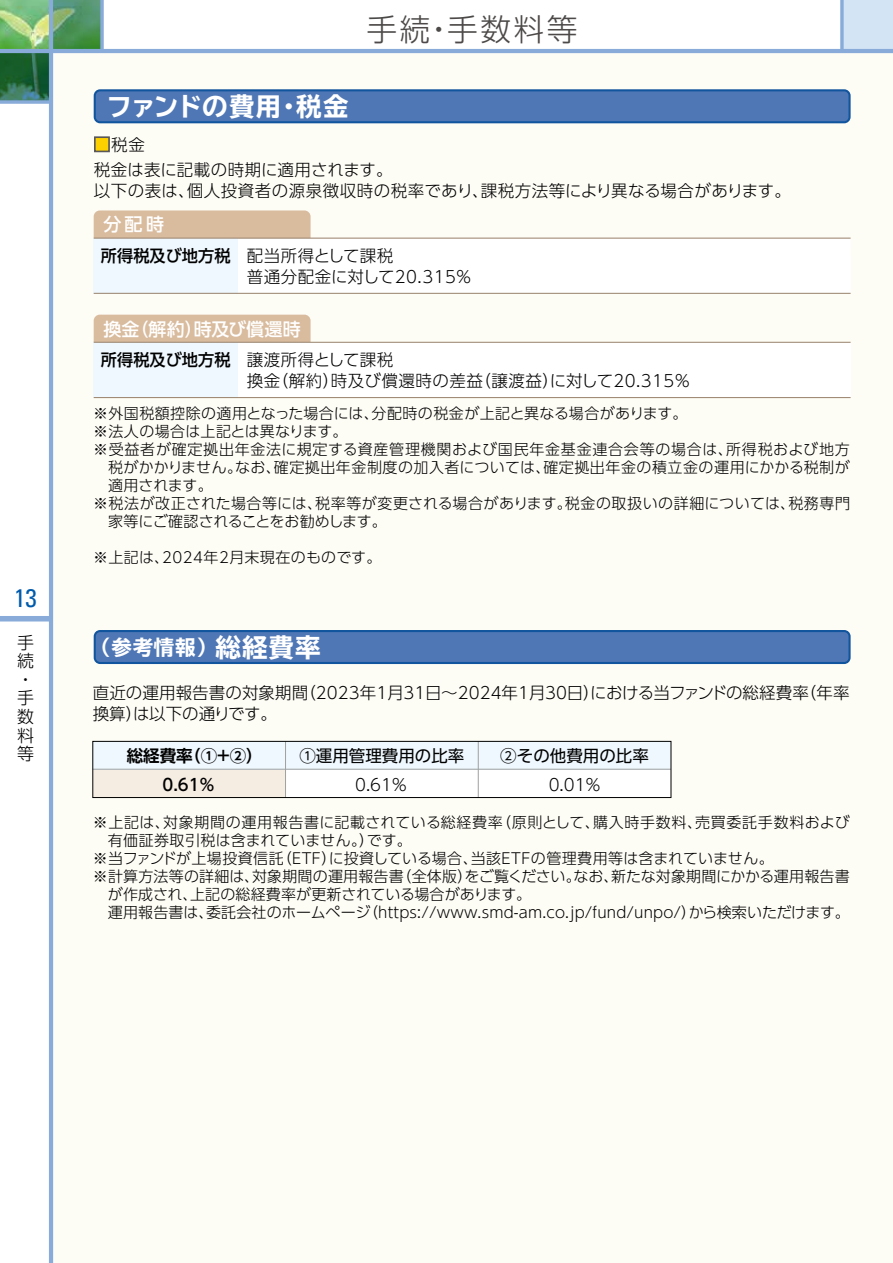
<style>
.page{position:relative;width:893px;height:1263px;background:#fff}
.page>*{position:absolute;margin:0;border:0;box-sizing:border-box;transform-origin:0 0}
.t1{font:300 30.75px "UD Shin Go Pro";letter-spacing:.08em;color:#4c4948}
.t2{font:700 expanded 25.5px "TBUD Go Std";color:#fff}
.t3{font:condensed 25.5px "Univers";color:#005bac}
.t4{font:700 expanded 20.4px "TBUD Go Std";color:#fff}
.t5{font:500 18px "UD Shin Go Pro";letter-spacing:.01em;color:#fff}
.t6{font:300 16.95px/18.6px "UD Shin Go Pro";color:#000}
.t7{font:300 16.5px/21px "UD Shin Go Pro";letter-spacing:.03em;color:#000}
.t8{font:300 16.5px/21px "UD Shin Go Pro";letter-spacing:.005em;color:#000}
.t9{font:16.5px "UD Shin Go Pro";color:#000}
.t10{font:700 16.5px "UD Shin Go Pro De";color:#000}
.t11{font:500 16.5px "UD Shin Go Pro";color:#000}
.t12{font:300 15px "UD Shin Go Pro";letter-spacing:.015em;color:#000}
.t13{font:300 15px "UD Shin Go Pro";letter-spacing:.035em;color:#000}
.t14{font:300 15px "UD Shin Go Pro";letter-spacing:.045em;color:#000}
.t15{font:300 15px "UD Shin Go Pro";letter-spacing:.05em;color:#000}
.t16{font:300 15px "UD Shin Go Pro";letter-spacing:-.01em;color:#000}
.s1{color:#fdd000}
.s2{font-weight:500}
.s3{font-size:25.5px}
</style>
<div class="page">
<img style="left:0;top:0;width:49px;height:49px">
<svg style="left:0;top:53px;width:49px;height:47px;background:#22653e"></svg>
<svg style="left:53px;top:0;width:47px;height:49px;background:#52955f"></svg>
<div style="left:842px;top:0;width:51px;height:51px;background:#d3e4f5"></div>
<svg style="left:840px;top:0;width:4px;height:49px"></svg>
<div style="left:51px;top:51px;width:842px;height:1212px;background:#fdfcf5"></div>
<div style="left:0;top:616px;width:51px;height:5px;background:#88abda"></div>
<hr style="left:49px;top:0;width:4px;height:1263px;background:#88abda">
<hr style="left:0;top:49px;width:893px;height:4px;background:#88abda">
<svg style="left:0;top:100px;width:49px;height:4px"></svg>
<svg style="left:100px;top:0;width:4px;height:49px"></svg>
<div style="left:94px;top:210px;width:217px;height:34px;background:#d9bb9e;border-radius:6px"></div>
<div style="left:94px;top:315px;width:217px;height:34px;background:#d9bb9e;border-radius:6px"></div>
<div style="left:94px;top:342px;width:757px;height:56px;background:#fff"></div>
<div style="left:94px;top:342px;width:144px;height:56px;background:#eff8fe"></div>
<div style="left:94px;top:238px;width:757px;height:55px;background:#fff"></div>
<div style="left:94px;top:238px;width:144px;height:55px;background:#eff8fe"></div>
<hr style="left:94px;top:293px;width:757px;height:1px;background:#9d8771">
<hr style="left:94px;top:238px;width:757px;height:1px;background:#9d8771">
<hr style="left:94px;top:397px;width:757px;height:1px;background:#9d8771">
<hr style="left:94px;top:342px;width:757px;height:1px;background:#9d8771">
<svg style="left:94px;top:89px;width:757px;height:34px;background:#4974b2"></svg>
<svg style="left:94px;top:630px;width:757px;height:34px;background:#4772b2"></svg>
<div style="left:94px;top:136px;width:16px;height:16px;border:2px solid #595757"></div>
<div style="left:93px;top:741px;width:578px;height:29px;background:#eff8fe"></div>
<div style="left:93px;top:770px;width:578px;height:27px;background:#fff"></div>
<div style="left:93px;top:770px;width:193px;height:27px;background:#f5ece2"></div>
<hr style="left:285px;top:741px;width:1px;height:56px;background:#9fa0a0">
<hr style="left:478px;top:741px;width:1px;height:56px;background:#9fa0a0">
<hr style="left:93px;top:769px;width:578px;height:1px;background:#9fa0a0">
<div style="left:93px;top:741px;width:578px;height:57px;border:1px solid #000"></div>
<h2 class="t3" style="left:14px;top:582px;width:24px">13</h2>
<p class="t6" style="left:17px;top:632px;width:18px">手続・手数料等</p>
<h1 class="t1" style="left:366px;top:4px;width:213px">手続・手数料等</h1>
<h2 class="t2" style="left:106px;top:92px;width:244px">ファンドの費用・税金</h2>
<p class="t8" style="left:94px;top:133px;width:53px"><span class="s1">■</span>税金</p>
<p class="t7" style="left:94px;top:159px;width:699px">税金は表に記載の時期に適用されます。<br>以下の表は、個人投資者の源泉徴収時の税率であり、課税方法等により異なる場合があります。</p>
<p class="t5" style="left:103px;top:210px;width:62px">分配時</p>
<p class="t7" style="left:247px;top:244px;width:227px;text-indent:-146px"><span class="s2">所得税及び地方税</span> 配当所得として課税<br>普通分配金に対して20.315％</p>
<p class="t5" style="left:103px;top:314px;width:199px">換金（解約）時及び償還時</p>
<p class="t7" style="left:247px;top:348px;width:445px;text-indent:-146px"><span class="s2">所得税及び地方税</span> 譲渡所得として課税<br>換金（解約）時及び償還時の差益（譲渡益）に対して20.315％</p>
<p class="t12" style="left:93px;top:401px;width:596px">※外国税額控除の適用となった場合には、分配時の税金が上記と異なる場合があります。</p>
<p class="t12" style="left:93px;top:419px;width:256px">※法人の場合は上記とは異なります。</p>
<p class="t15" style="left:93px;top:437px;width:758px">※受益者が確定拠出年金法に規定する資産管理機関および国民年金基金連合会等の場合は、所得税および地方</p>
<p class="t13" style="left:108px;top:455px;width:743px">税がかかりません。なお、確定拠出年金制度の加入者については、確定拠出年金の積立金の運用にかかる税制が</p>
<p class="t12" style="left:108px;top:473px;width:106px">適用されます。</p>
<p class="t13" style="left:93px;top:491px;width:758px">※税法が改正された場合等には、税率等が変更される場合があります。税金の取扱いの詳細については、税務専門</p>
<p class="t16" style="left:108px;top:509px;width:280px">家等にご確認されることをお勧めします。</p>
<p class="t12" style="left:93px;top:545px;width:290px">※上記は、2024年2月末現在のものです。</p>
<h3 class="t4" style="left:90px;top:636px;width:232px">（参考情報）<span class="s3">総経費率</span></h3>
<p class="t8" style="left:93px;top:682px;width:758px">直近の運用報告書の対象期間（2023年1月31日～2024年1月30日）における当ファンドの総経費率（年率換算）は以下の通りです。</p>
<p class="t10" style="left:127px;top:742px;width:138px">総経費率（①+②）</p>
<p class="t9" style="left:299px;top:742px;width:167px">①運用管理費用の比率</p>
<p class="t9" style="left:500px;top:742px;width:150px">②その他費用の比率</p>
<p class="t8" style="left:355px;top:774px;width:53px">0.61%</p>
<p class="t8" style="left:549px;top:774px;width:53px">0.01%</p>
<p class="t11" style="left:162px;top:771px;width:53px">0.61%</p>
<p class="t14" style="left:93px;top:810px;width:758px">※上記は、対象期間の運用報告書に記載されている総経費率（原則として、購入時手数料、売買委託手数料および</p>
<p class="t12" style="left:108px;top:828px;width:306px">有価証券取引税は含まれていません。）です。</p>
<p class="t12" style="left:93px;top:846px;width:682px">※当ファンドが上場投資信託（ETF）に投資している場合、当該ETFの管理費用等は含まれていません。</p>
<p class="t12" style="left:93px;top:864px;width:758px">※計算方法等の詳細は、対象期間の運用報告書（全体版）をご覧ください。なお、新たな対象期間にかかる運用報告書</p>
<p class="t12" style="left:108px;top:882px;width:425px">が作成され、上記の総経費率が更新されている場合があります。</p>
<p class="t12" style="left:108px;top:900px;width:744px">運用報告書は、委託会社のホームページ（https://www.smd-am.co.jp/fund/unpo/）から検索いただけます。</p>
</div>
